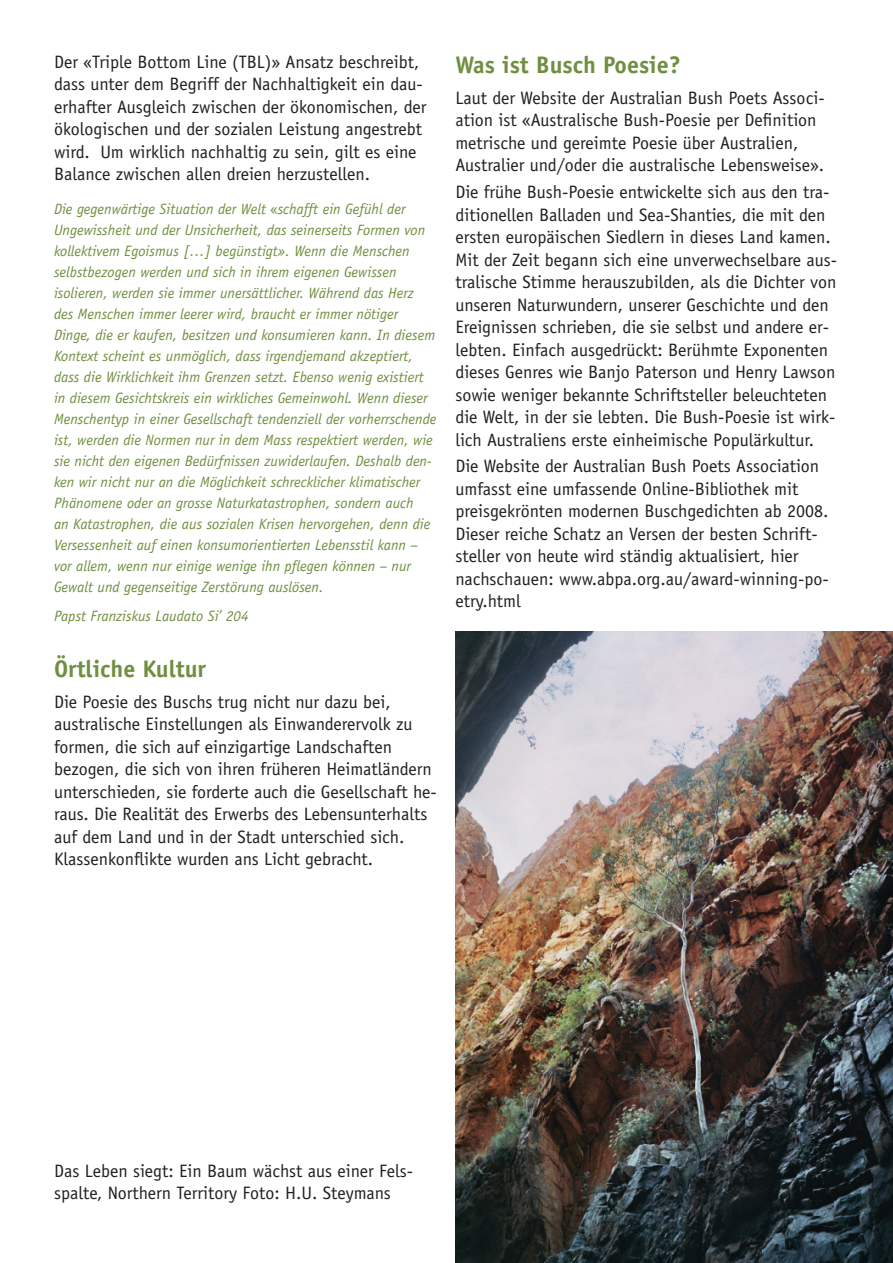
<style>
.page{position:relative;width:893px;height:1263px;background:#fff}
.page>*{position:absolute;margin:0;border:0;box-sizing:border-box;transform-origin:0 0}
.t1{font:700 24px "Officina Sans";color:#708f40}
.t2{font:18px/22.5px "Officina Sans";color:#231f20}
.t3{font:italic 15px/21px "Officina Sans";color:#708f40}
.s1{font-style:normal}
</style>
<div class="page">
<img style="left:455px;top:631px;width:438px;height:632px">
<p class="t2" style="left:54px;top:50px;width:374px">Der «Triple Bottom Line (TBL)» Ansatz beschreibt, dass unter dem Begriff der Nachhaltigkeit ein dau&shy;erhafter Ausgleich zwischen der ökonomischen, der ökologischen und der sozialen Leistung angestrebt wird. Um wirklich nachhaltig zu sein, gilt es eine Balance zwischen allen dreien herzustellen.</p>
<p class="t3" style="left:54px;top:198px;width:384px">Die gegenwärtige Situation der Welt <span class="s1">«</span>schafft ein Gefühl der Ungewissheit und der Unsicherheit, das seinerseits Formen von kollektivem Egoismus […] begünstigt». Wenn die Menschen selbstbezogen werden und sich in ihrem eigenen Gewissen isolieren, werden sie immer unersättlicher. Während das Herz des Menschen immer leerer wird, braucht er immer nötiger Dinge, die er kaufen, besitzen und konsumieren kann. In diesem Kontext scheint es unmöglich, dass irgendjemand akzeptiert, dass die Wirklichkeit ihm Grenzen setzt. Ebenso wenig existiert in diesem Gesichtskreis ein wirkliches Gemeinwohl. Wenn dieser Menschentyp in einer Gesellschaft tendenziell der vorherrschende ist, werden die Normen nur in dem Mass respektiert werden, wie sie nicht den eigenen Bedürfnissen zuwiderlaufen. Deshalb den&shy;ken wir nicht nur an die Möglichkeit schrecklicher klimatischer Phänomene oder an grosse Naturkatastrophen, sondern auch<br>an Katastrophen, die aus sozialen Krisen hervorgehen, denn die Versessenheit auf einen konsumorientierten Lebensstil kann – vor allem, wenn nur einige wenige ihn pflegen können – nur Gewalt und gegenseitige Zerstörung auslösen.</p>
<p class="t3" style="left:54px;top:606px;width:196px">Papst Franziskus Laudato Si’ 204</p>
<h1 class="t1" style="left:54px;top:654px;width:153px">Örtliche Kultur</h1>
<p class="t2" style="left:54px;top:691px;width:384px">Die Poesie des Buschs trug nicht nur dazu bei, australische Einstellungen als Einwanderervolk zu formen, die sich auf einzigartige Landschaften bezogen, die sich von ihren früheren Heimatländern unterschieden, sie forderte auch die Gesellschaft he&shy;raus. Die Realität des Erwerbs des Lebensunterhalts auf dem Land und in der Stadt unterschied sich.<br>Klassenkonflikte wurden ans Licht gebracht.</p>
<h1 class="t1" style="left:455px;top:50px;width:227px">Was ist Busch Poesie?</h1>
<p class="t2" style="left:455px;top:87px;width:371px">Laut der Website der Australian Bush Poets Associ&shy;ation ist «Australische Bush-Poesie per Definition metrische und gereimte Poesie über Australien, Australier und/oder die australische Lebensweise».</p>
<p class="t2" style="left:455px;top:181px;width:383px">Die frühe Bush-Poesie entwickelte sich aus den tra&shy;ditionellen Balladen und Sea-Shanties, die mit den ersten europäischen Siedlern in dieses Land kamen.<br>Mit der Zeit begann sich eine unverwechselbare aus&shy;tralische Stimme herauszubilden, als die Dichter von unseren Naturwundern, unserer Geschichte und den Ereignissen schrieben, die sie selbst und andere er&shy;lebten. Einfach ausgedrückt: Berühmte Exponenten dieses Genres wie Banjo Paterson und Henry Lawson sowie weniger bekannte Schriftsteller beleuchteten die Welt, in der sie lebten. Die Bush-Poesie ist wirk&shy;lich Australiens erste einheimische Populärkultur.</p>
<p class="t2" style="left:455px;top:455px;width:375px">Die Website der Australian Bush Poets Association umfasst eine umfassende Online-Bibliothek mit preisgekrönten modernen Buschgedichten ab 2008.<br>Dieser reiche Schatz an Versen der besten Schrift&shy;steller von heute wird ständig aktualisiert, hier nachschauen: www.abpa.org.au/award-winning-po&shy;etry.html</p>
<p class="t2" style="left:54px;top:1159px;width:361px">Das Leben siegt: Ein Baum wächst aus einer Fels&shy;spalte, Northern Territory Foto: H.U. Steymans</p>
</div>
